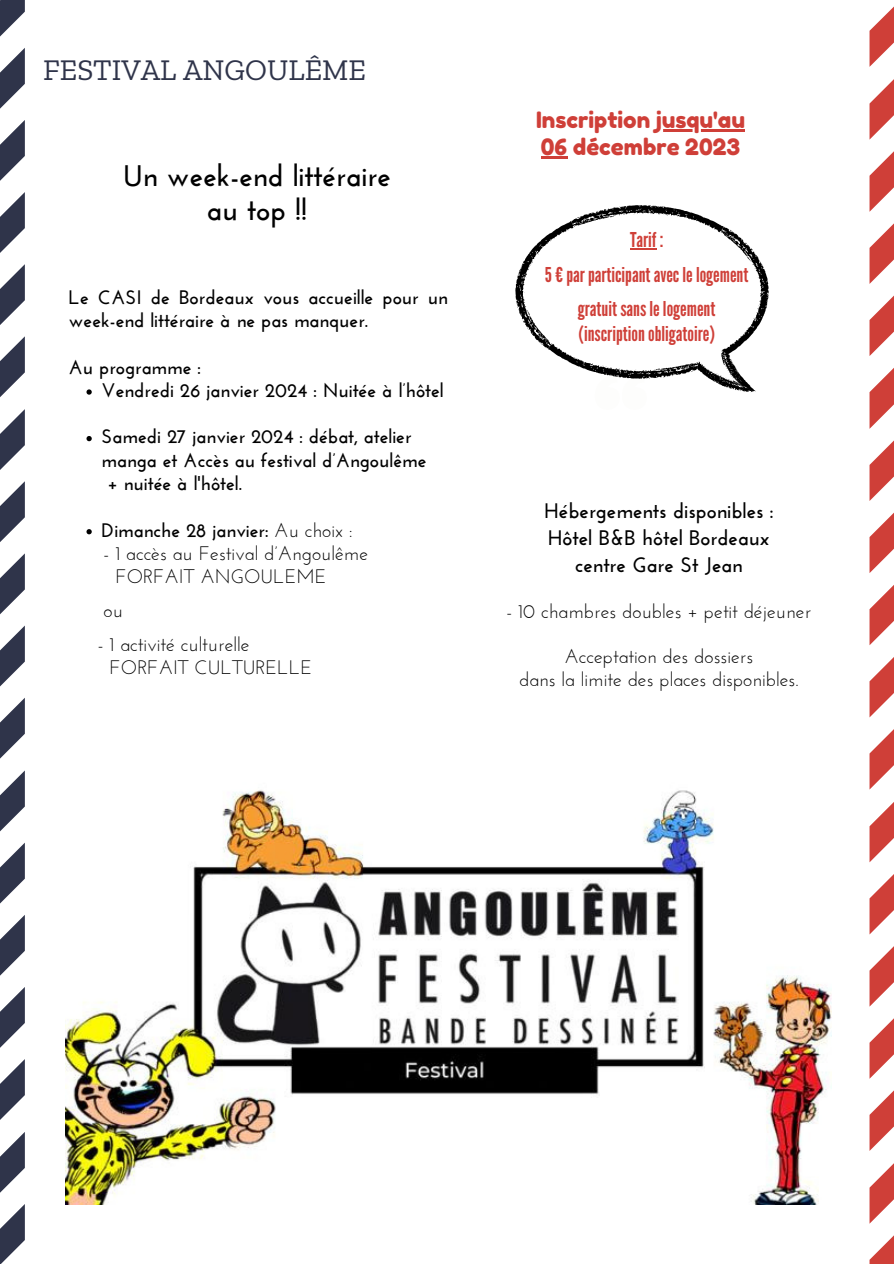
<style>
.page{position:relative;width:894px;height:1264px;background:#fff}
.page>*{position:absolute;margin:0;border:0;box-sizing:border-box;transform-origin:0 0}
.t1{font:700 30px "Josefin Sans";color:#000}
.t2{font:29.85px "Zilla Slab";color:#2f344a}
.t3{font:22.5px "Fredoka One";color:#cf3f38}
.t4{font:700 21px "Josefin Sans";color:#000}
.t5{font:20.4px "League Gothic";color:#cf3f38}
.t6{font:700 19.5px/23.2px "Josefin Sans";color:#000}
.t7{font:19.5px "Josefin Sans";color:#000}
.s1{font-weight:400}
</style>
<div class="page">
<svg style="left:0;top:0;width:25px;height:1263px"></svg>
<svg style="left:869px;top:7px;width:24px;height:1256px"></svg>
<svg style="left:515px;top:205px;width:253px;height:110px"></svg>
<svg style="left:520px;top:210px;width:244px;height:182px"></svg>
<img style="left:66px;top:790px;width:764px;height:414px">
<div style="left:305px;top:1099px;width:268px;height:45px;background:#fff"></div>
<hr style="left:656px;top:129px;width:88px;height:2px;background:#cf3f38">
<hr style="left:540px;top:156px;width:27px;height:2px;background:#cf3f38">
<svg style="left:86px;top:389px;width:6px;height:5px"></svg>
<svg style="left:86px;top:436px;width:6px;height:5px"></svg>
<svg style="left:86px;top:529px;width:6px;height:5px"></svg>
<p class="t2" style="left:43px;top:52px;width:324px">FESTIVAL ANGOULÊME</p>
<p class="t1" style="left:123px;top:163px;width:269px">Un week-end littéraire</p>
<p class="t1" style="left:207px;top:198px;width:102px">au top !!</p>
<p class="t6" style="left:68px;top:287px;width:381px">Le CASI de Bordeaux vous accueille pour un week-end littéraire à ne pas manquer.</p>
<p class="t6" style="left:68px;top:357px;width:134px">Au programme :</p>
<p class="t6" style="left:102px;top:380px;width:343px">Vendredi 26 janvier 2024 : Nuitée à l’hôtel</p>
<p class="t6" style="left:102px;top:427px;width:311px">Samedi 27 janvier 2024 : débat, atelier</p>
<p class="t6" style="left:102px;top:450px;width:326px">manga et Accès au festival d’Angoulême</p>
<p class="t6" style="left:107px;top:473px;width:136px">+ nuitée à l'hôtel.</p>
<p class="t6" style="left:102px;top:520px;width:252px">Dimanche 28 janvier: <span class="s1">Au choix :</span></p>
<p class="t7" style="left:104px;top:545px;width:266px">- 1 accès au Festival d’Angoulême</p>
<p class="t7" style="left:115px;top:568px;width:213px">FORFAIT ANGOULEME</p>
<p class="t7" style="left:104px;top:602px;width:21px">ou</p>
<p class="t7" style="left:98px;top:636px;width:153px">- 1 activité culturelle</p>
<p class="t7" style="left:109px;top:659px;width:204px">FORFAIT CULTURELLE</p>
<p class="t3" style="left:536px;top:106px;width:210px">Inscription jusqu'au</p>
<p class="t3" style="left:540px;top:133px;width:201px">06 décembre 2023</p>
<p class="t5" style="left:630px;top:228px;width:35px">Tarif :</p>
<p class="t5" style="left:544px;top:263px;width:205px">5€parparticipantaveclelogement</p>
<p class="t5" style="left:577px;top:297px;width:139px">gratuit sanslelogement</p>
<p class="t5" style="left:578px;top:321px;width:138px">(inscriptionobligatoire)</p>
<p class="t4" style="left:544px;top:502px;width:231px">Hébergements disponibles :</p>
<p class="t4" style="left:547px;top:529px;width:223px">Hôtel B&amp;B hôtel Bordeaux</p>
<p class="t4" style="left:575px;top:556px;width:169px">centre Gare St Jean</p>
<p class="t7" style="left:506px;top:603px;width:306px">- 10 chambres doubles + petit déjeuner</p>
<p class="t7" style="left:564px;top:648px;width:190px">Acceptation des dossiers</p>
<p class="t7" style="left:519px;top:671px;width:281px">dans la limite des places disponibles.</p>
</div>
